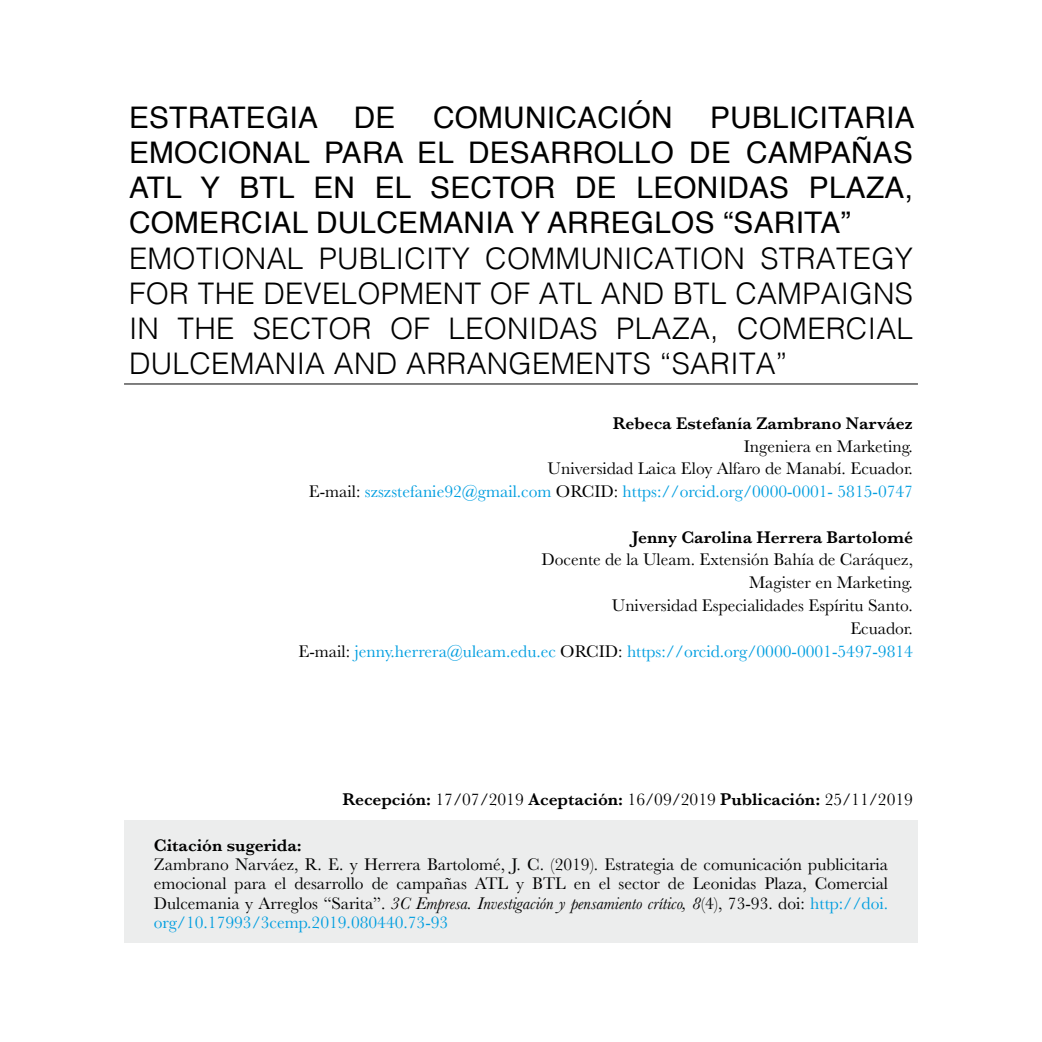
<style>
.page{position:relative;width:1042px;height:1042px;background:#fff}
.page>*{position:absolute;margin:0;border:0;box-sizing:border-box;transform-origin:0 0}
.t1{font:300 29.75px/35px "Helvetica";letter-spacing:.01em;color:#000;text-align:justify}
.t2{font:29.75px/35px "Helvetica";letter-spacing:.01em;color:#000;text-align:justify}
.t3{font:17.5px/22.8px "Baskerville";color:#000;text-align:right}
.t4{font:600 17.5px "Baskerville";color:#000}
.s1{color:#009ee0}
.s2{font-weight:400}
.s3{font-style:italic}
</style>
<div class="page">
<div style="left:124px;top:820px;width:794px;height:123px;background:#eceded"></div>
<hr style="left:124px;top:383px;width:794px;height:1px;background:#000">
<h1 class="t2" style="left:129px;top:101px;width:268px">ESTRATEGIA DE</h1>
<h1 class="t2" style="left:433px;top:101px;width:241px">COMUNICACIÓN</h1>
<h1 class="t2" style="left:129px;top:101px;width:787px;text-indent:581px">PUBLICITARIA EMOCIONAL PARA EL DESARROLLO DE CAMPAÑAS ATL Y BTL EN EL SECTOR DE LEONIDAS PLAZA, COMERCIAL DULCEMANIA Y ARREGLOS “SARITA”</h1>
<h1 class="t1" style="left:129px;top:239px;width:785px">EMOTIONAL PUBLICITY COMMUNICATION STRATEGY FOR THE DEVELOPMENT OF ATL AND BTL CAMPAIGNS IN THE SECTOR OF LEONIDAS PLAZA, COMERCIAL DULCEMANIA AND ARRANGEMENTS “SARITA”</h1>
<p class="t4" style="left:613px;top:411px;width:301px">Rebeca Estefanía Zambrano Narváez</p>
<p class="t3" style="left:309px;top:435px;width:605px">Ingeniera en Marketing.<br>Universidad Laica Eloy Alfaro de Manabí. Ecuador.<br>E-mail: <span class="s1">szszstefanie92@gmail.com</span> ORCID: <span class="s1">https://orcid.org/0000-0001- 5815-0747</span></p>
<p class="t4" style="left:632px;top:525px;width:282px">Jenny Carolina Herrera Bartolomé</p>
<p class="t3" style="left:298px;top:549px;width:616px">Docente de la Uleam. Extensión Bahía de Caráquez,<br>Magister en Marketing.<br>Universidad Especialidades Espíritu Santo.<br>Ecuador.<br>E-mail: <span class="s1">jenny.herrera@uleam.edu.ec</span> ORCID: <span class="s1">https://orcid.org/0000-0001-5497-9814</span></p>
<p class="t4" style="left:342px;top:787px;width:572px">Recepción: <span class="s2">17/07/2019</span> Aceptación: <span class="s2">16/09/2019</span> Publicación: <span class="s2">25/11/2019</span></p>
<p class="t4" style="left:154px;top:833px;width:149px">Citación sugerida:</p>
<p class="t3" style="left:154px;top:855px;width:736px;line-height:19.2px;text-align:justify">Zambrano Narváez, R. E. y Herrera Bartolomé, J. C. (2019). Estrategia de comunicación publicitaria emocional para el desarrollo de campañas ATL y BTL en el sector de Leonidas Plaza, Comercial Dulcemania y Arreglos “Sarita”. <span class="s3">3C Empresa. Investigación y pensamiento crítico, 8</span>(4), 73-93. doi: <span class="s1">http://doi. org/10.17993/3cemp.2019.080440.73-93</span></p>
</div>
